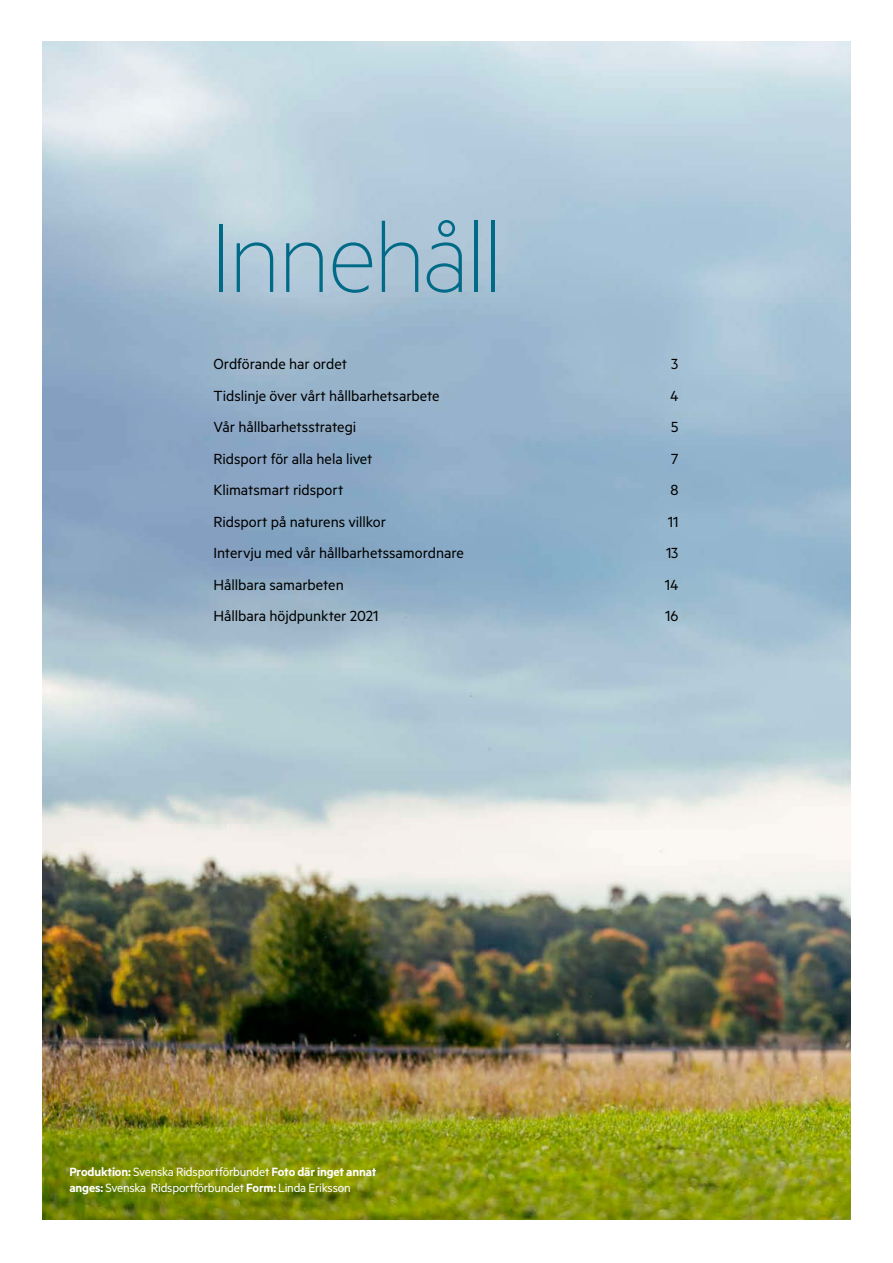
<style>
.page{position:relative;width:893px;height:1263px;background:#fff}
.page>*{position:absolute;margin:0;border:0;box-sizing:border-box;transform-origin:0 0}
.t1{font:100 109.5px "Metric";letter-spacing:-.025em;color:#006a87}
.t2{font:16.5px "Metric";letter-spacing:-.005em;color:#000}
.t3{font:13.5px/16.5px "Metric";letter-spacing:-.015em;color:#fff}
.s1{font-weight:600}
</style>
<div class="page">
<img style="left:43px;top:41px;width:807px;height:1178px">
<h1 class="t1" style="left:210px;top:194px;width:294px">Innehåll</h1>
<p class="t2" style="left:213px;top:355px;width:135px">Ordförande har ordet</p>
<p class="t2" style="left:671px;top:355px;width:9px">3</p>
<p class="t2" style="left:213px;top:386px;width:228px">Tidslinje över vårt hållbarhetsarbete</p>
<p class="t2" style="left:670px;top:386px;width:10px">4</p>
<p class="t2" style="left:213px;top:418px;width:144px">Vår hållbarhetsstrategi</p>
<p class="t2" style="left:671px;top:418px;width:9px">5</p>
<p class="t2" style="left:213px;top:449px;width:161px">Ridsport för alla hela livet</p>
<p class="t2" style="left:671px;top:449px;width:9px">7</p>
<p class="t2" style="left:213px;top:481px;width:131px">Klimatsmart ridsport</p>
<p class="t2" style="left:670px;top:481px;width:10px">8</p>
<p class="t2" style="left:213px;top:512px;width:174px">Ridsport på naturens villkor</p>
<p class="t2" style="left:668px;top:512px;width:12px">11</p>
<p class="t2" style="left:213px;top:544px;width:252px">Intervju med vår hållbarhetssamordnare</p>
<p class="t2" style="left:666px;top:544px;width:14px">13</p>
<p class="t2" style="left:213px;top:575px;width:132px">Hållbara samarbeten</p>
<p class="t2" style="left:665px;top:575px;width:15px">14</p>
<p class="t2" style="left:213px;top:607px;width:167px">Hållbara höjdpunkter 2021</p>
<p class="t2" style="left:665px;top:607px;width:15px">16</p>
<p class="t3" style="left:69px;top:1163px;width:308px"><span class="s1">Produktion:</span> Svenska Ridsportförbundet <span class="s1">Foto där inget annat anges:</span> Svenska Ridsportförbundet <span class="s1">Form:</span> Linda Eriksson</p>
</div>
